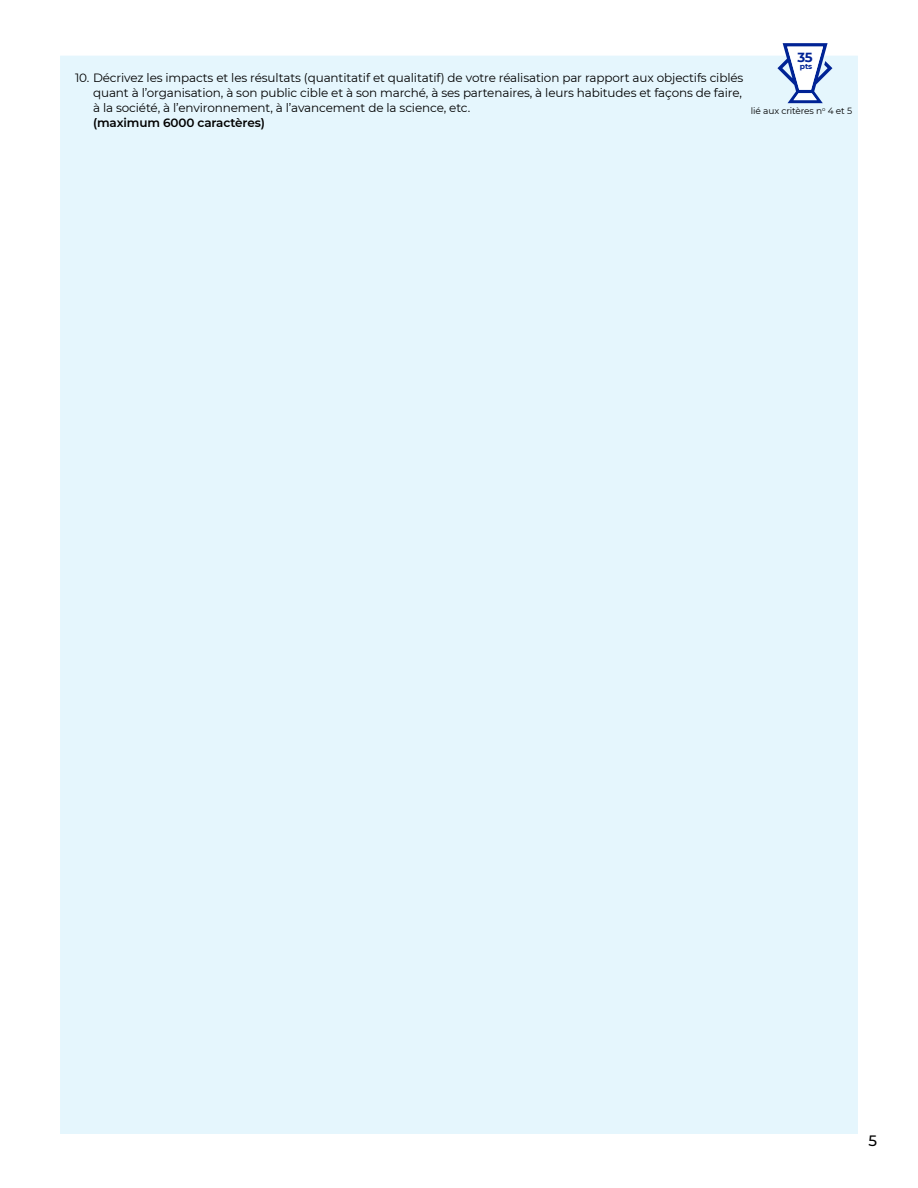
<style>
.page{position:relative;width:918px;height:1188px;background:#fff}
.page>*{position:absolute;margin:0;border:0;box-sizing:border-box;transform-origin:0 0}
.t1{font:500 15px "Montserrat";color:#000}
.t2{font:700 13.2px "Montserrat";color:#002395}
.t3{font:12px/15px "Montserrat";letter-spacing:-.01em;color:#000}
.t4{font:600 12px "Montserrat";letter-spacing:-.01em;color:#000}
.t5{font:9px "Montserrat";letter-spacing:-.01em;color:#000}
.t6{font:700 7.65px "Montserrat";color:#002395}
</style>
<div class="page">
<div style="left:60px;top:56px;width:798px;height:1078px;background:#e5f6fd"></div>
<svg style="left:777px;top:43px;width:55px;height:60px"></svg>
<p class="t3" style="left:93px;top:70px;width:652px;text-indent:-18px">10. Décrivez les impacts et les résultats (quantitatif et qualitatif) de votre réalisation par rapport aux objectifs ciblés quant à l’organisation, à son public cible et à son marché, à ses partenaires, à leurs habitudes et façons de faire, à la société, à l’environnement, à l’avancement de la science, etc.</p>
<p class="t4" style="left:93px;top:114px;width:173px">(maximum 6000 caractères)</p>
<p class="t2" style="left:797px;top:47px;width:17px">35</p>
<p class="t6" style="left:800px;top:61px;width:14px">pts</p>
<p class="t5" style="left:751px;top:105px;width:103px">lié aux critères n<sup>o</sup> 4 et 5</p>
<p class="t1" style="left:869px;top:1130px;width:10px">5</p>
</div>
